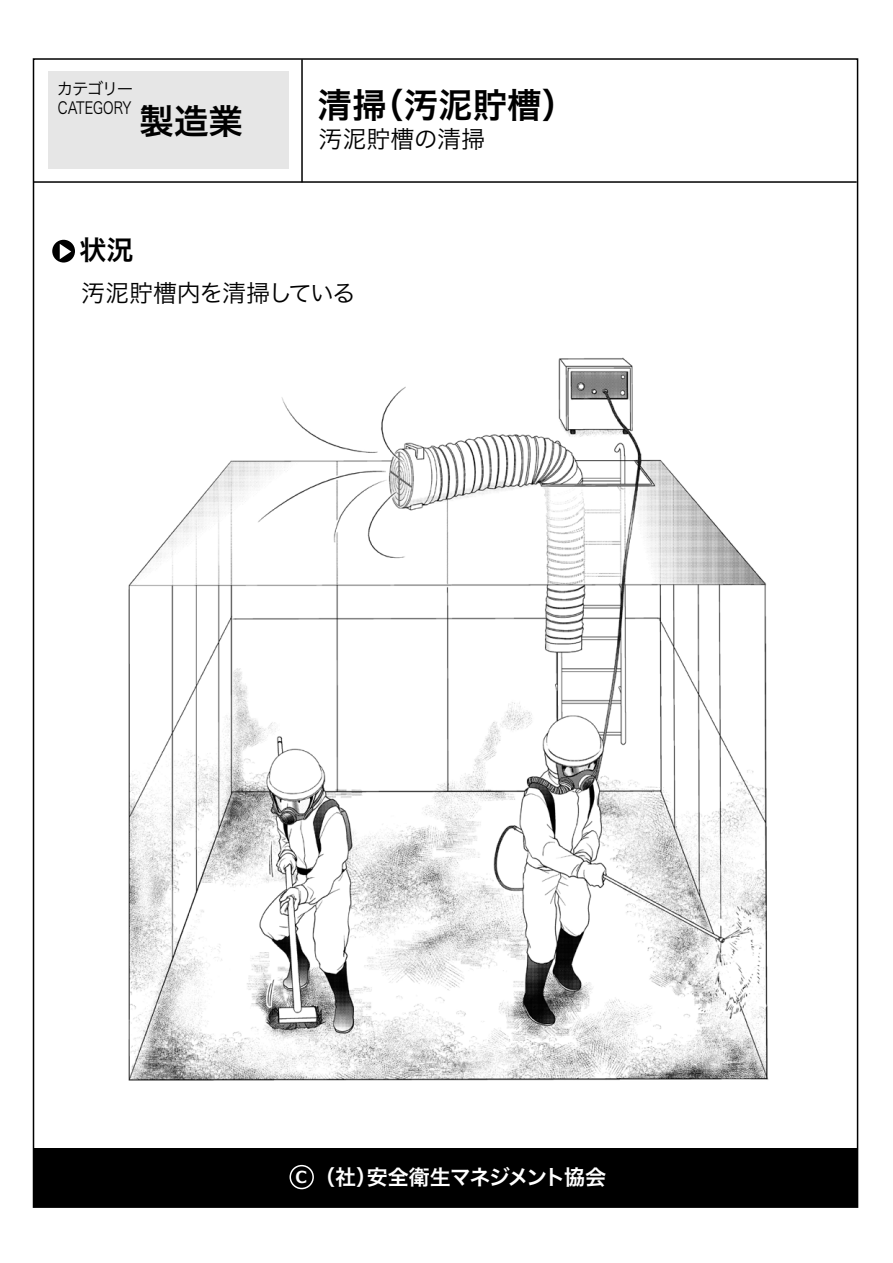
<style>
.page{position:relative;width:893px;height:1263px;background:#fff}
.page>*{position:absolute;margin:0;border:0;box-sizing:border-box;transform-origin:0 0}
.t1{font:34.5px "Hira Kaku Pro W6";color:#000}
.t2{font:27px "Hira Kaku Pro W6";color:#000}
.t3{font:24px "Hira Kaku Pro W3";letter-spacing:-.05em;color:#000}
.t4{font:24px "Hira Kaku Pro W3";letter-spacing:-.01em;color:#000}
.t5{font:21px "Hira Kaku Pro W6";letter-spacing:-.06em;color:#fff}
.t6{font:16.5px/19.8px "Hira Kaku Pro W3";letter-spacing:-.05em;color:#000}
.s1{font-family:"Meiryo";font-weight:700;font-size:16.5px}
</style>
<div class="page">
<div style="left:48px;top:71px;width:241px;height:98px;background:#e6e6e6"></div>
<hr style="left:34px;top:181px;width:823px;height:2px;background:#000">
<hr style="left:301px;top:59px;width:2px;height:123px;background:#000">
<div style="left:33px;top:1148px;width:824px;height:59px;background:#000"></div>
<div style="left:290px;top:1165px;width:24px;height:24px;border:2px solid #fff;border-radius:50%"></div>
<svg style="left:52px;top:240px;width:23px;height:23px"></svg>
<svg style="left:60px;top:244px;width:11px;height:15px"></svg>
<img style="left:128px;top:357px;width:641px;height:724px">
<p class="t6" style="left:57px;top:77px;width:78px">カテゴリー<br>CATEGORY</p>
<h1 class="t1" style="left:139px;top:90px;width:105px">製造業</h1>
<p class="t2" style="left:80px;top:226px;width:55px">状況</p>
<h1 class="t1" style="left:318px;top:74px;width:260px">清掃（汚泥貯槽）</h1>
<p class="t4" style="left:319px;top:118px;width:168px">汚泥貯槽の清掃</p>
<p class="t3" style="left:57px;top:271px;width:300px">　汚泥貯槽内を清掃している</p>
<p class="t5" style="left:296px;top:1158px;width:312px"><span class="s1">C</span> （社）安全衛生マネジメント協会</p>
</div>
